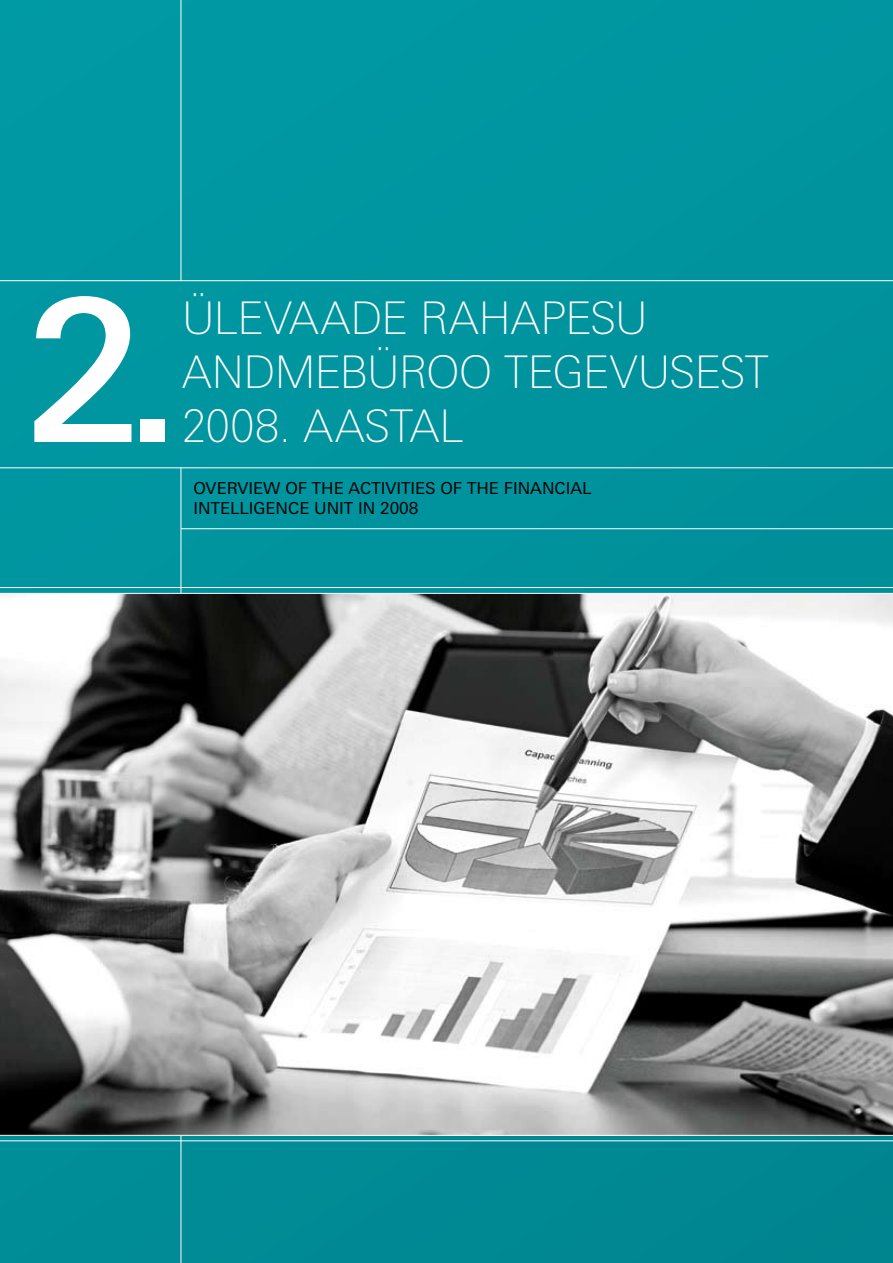
<style>
.page{position:relative;width:893px;height:1263px;background:#fff}
.page>*{position:absolute;margin:0;border:0;box-sizing:border-box;transform-origin:0 0}
.t1{font:500 197.4px "Linotype Univers Basic";color:#fff}
.t2{font:100 45px/54px "Linotype Univers Basic";letter-spacing:-.015em;color:#fff}
.t3{font:16.5px/19.8px "Linotype Univers Basic";color:#000}
</style>
<div class="page">
<div style="left:0;top:0;width:893px;height:1263px;background:linear-gradient(to right,#0197a1,#00909a)"></div>
<hr style="left:181px;top:0;width:1px;height:281px;background:#fff">
<hr style="left:0;top:467px;width:893px;height:1px;background:#fff">
<hr style="left:181px;top:528px;width:712px;height:1px;background:#fff">
<hr style="left:0;top:587px;width:893px;height:1px;background:#fff">
<hr style="left:0;top:280px;width:893px;height:1px;background:#fff">
<hr style="left:0;top:1140px;width:893px;height:1px;background:#fff">
<hr style="left:181px;top:467px;width:1px;height:796px;background:#fff">
<img style="left:0;top:594px;width:893px;height:541px">
<hr style="left:0;top:593px;width:893px;height:1px;background:#fff">
<hr style="left:0;top:1135px;width:893px;height:1px;background:#fff">
<h1 class="t1" style="left:24px;top:256px;width:160px">2.</h1>
<h2 class="t2" style="left:182px;top:291px;width:588px">ÜLEVAADE RAHAPESU<br>ANDMEBÜROO TEGEVUSEST<br>2008. AASTAL</h2>
<p class="t3" style="left:193px;top:478px;width:400px">OVERVIEW OF THE ACTIVITIES OF THE FINANCIAL<br>INTELLIGENCE UNIT IN 2008</p>
</div>
